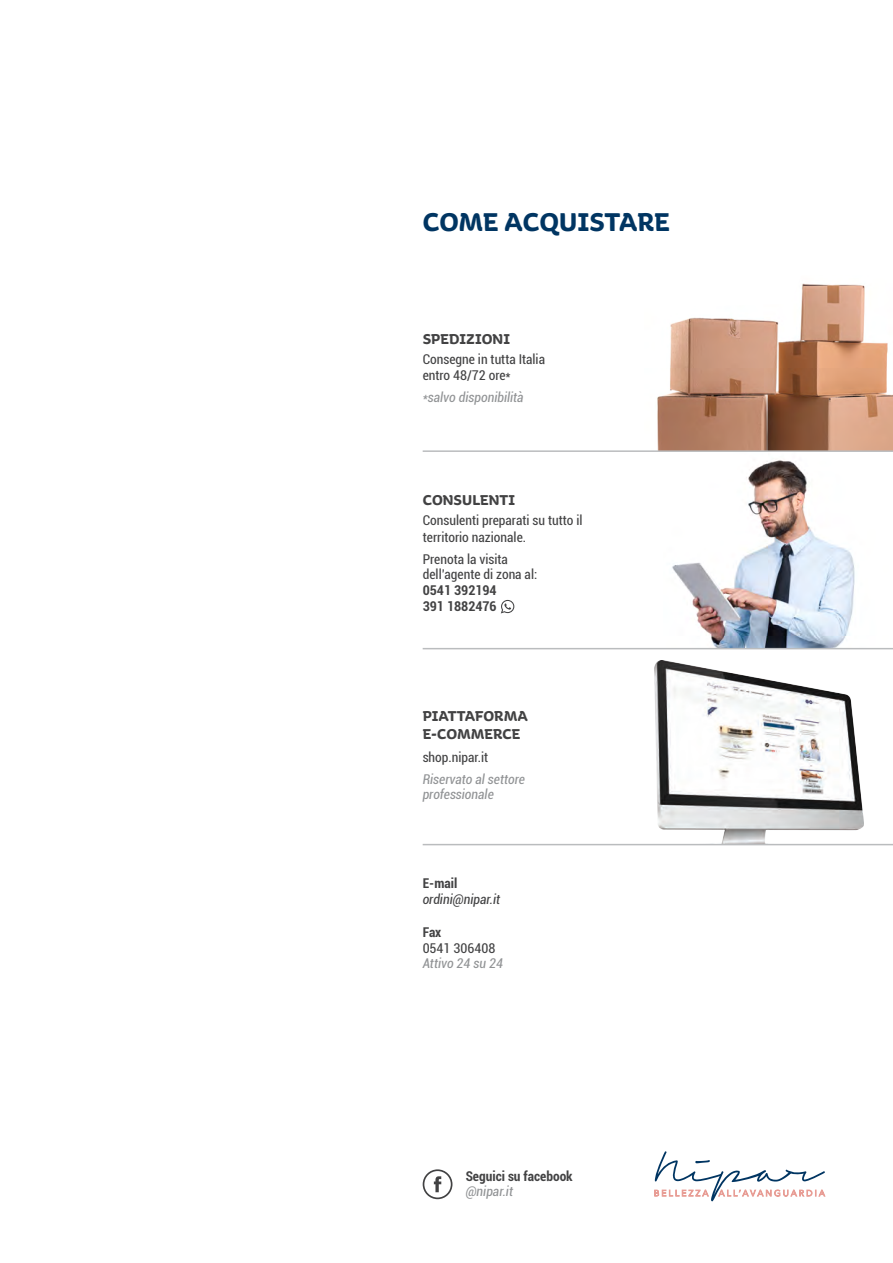
<style>
.page{position:relative;width:893px;height:1263px;background:#fff}
.page>*{position:absolute;margin:0;border:0;box-sizing:border-box;transform-origin:0 0}
.t1{font:700 27px "Aniuk";color:#003562}
.t2{font:700 15px/18px "Aniuk";color:#424243}
.t3{font:condensed 13.5px/16.2px "Roboto";color:#424243}
.t4{font:italic condensed 13.5px/15px "Roboto";color:#919395}
.t5{font:700 condensed 13.5px/16.2px "Roboto";color:#424243}
.t6{font:italic condensed 13.5px "Roboto";color:#424243}
</style>
<div class="page">
<img style="left:672px;top:460px;width:183px;height:188px">
<svg style="left:654px;top:1151px;width:172px;height:50px"></svg>
<img style="left:657px;top:283px;width:236px;height:167px">
<img style="left:654px;top:660px;width:209px;height:184px">
<svg style="left:501px;top:600px;width:13px;height:13px"></svg>
<hr style="left:423px;top:450px;width:470px;height:2px;background:#babcbe">
<hr style="left:423px;top:648px;width:470px;height:1px;background:#babcbe">
<hr style="left:423px;top:844px;width:470px;height:1px;background:#babcbe">
<svg style="left:423px;top:1169px;width:29px;height:30px"></svg>
<h1 class="t1" style="left:423px;top:206px;width:249px">COME ACQUISTARE</h1>
<p class="t2" style="left:423px;top:330px;width:89px">SPEDIZIONI</p>
<p class="t3" style="left:423px;top:350px;width:124px">Consegne in tutta Italia entro 48/72 ore*</p>
<p class="t4" style="left:423px;top:389px;width:102px">*salvo disponibilità</p>
<p class="t2" style="left:423px;top:491px;width:94px">CONSULENTI</p>
<p class="t3" style="left:423px;top:512px;width:161px">Consulenti preparati su tutto il territorio nazionale.</p>
<p class="t3" style="left:423px;top:551px;width:116px;line-height:15px">Prenota la visita dell’agente di zona al:</p>
<p class="t5" style="left:423px;top:582px;width:75px">0541 392194<br>391 1882476</p>
<p class="t2" style="left:423px;top:707px;width:106px">PIATTAFORMA<br>E-COMMERCE</p>
<p class="t3" style="left:423px;top:749px;width:67px">shop.nipar.it</p>
<p class="t4" style="left:423px;top:772px;width:104px">Riservato al settore professionale</p>
<p class="t5" style="left:423px;top:875px;width:36px">E-mail</p>
<p class="t6" style="left:423px;top:890px;width:79px">ordini@nipar.it</p>
<p class="t5" style="left:423px;top:923px;width:20px">Fax</p>
<p class="t3" style="left:423px;top:939px;width:74px">0541 306408</p>
<p class="t4" style="left:423px;top:955px;width:82px">Attivo 24 su 24</p>
<p class="t5" style="left:466px;top:1167px;width:109px">Seguici su facebook</p>
<p class="t4" style="left:466px;top:1183px;width:49px">@nipar.it</p>
</div>
